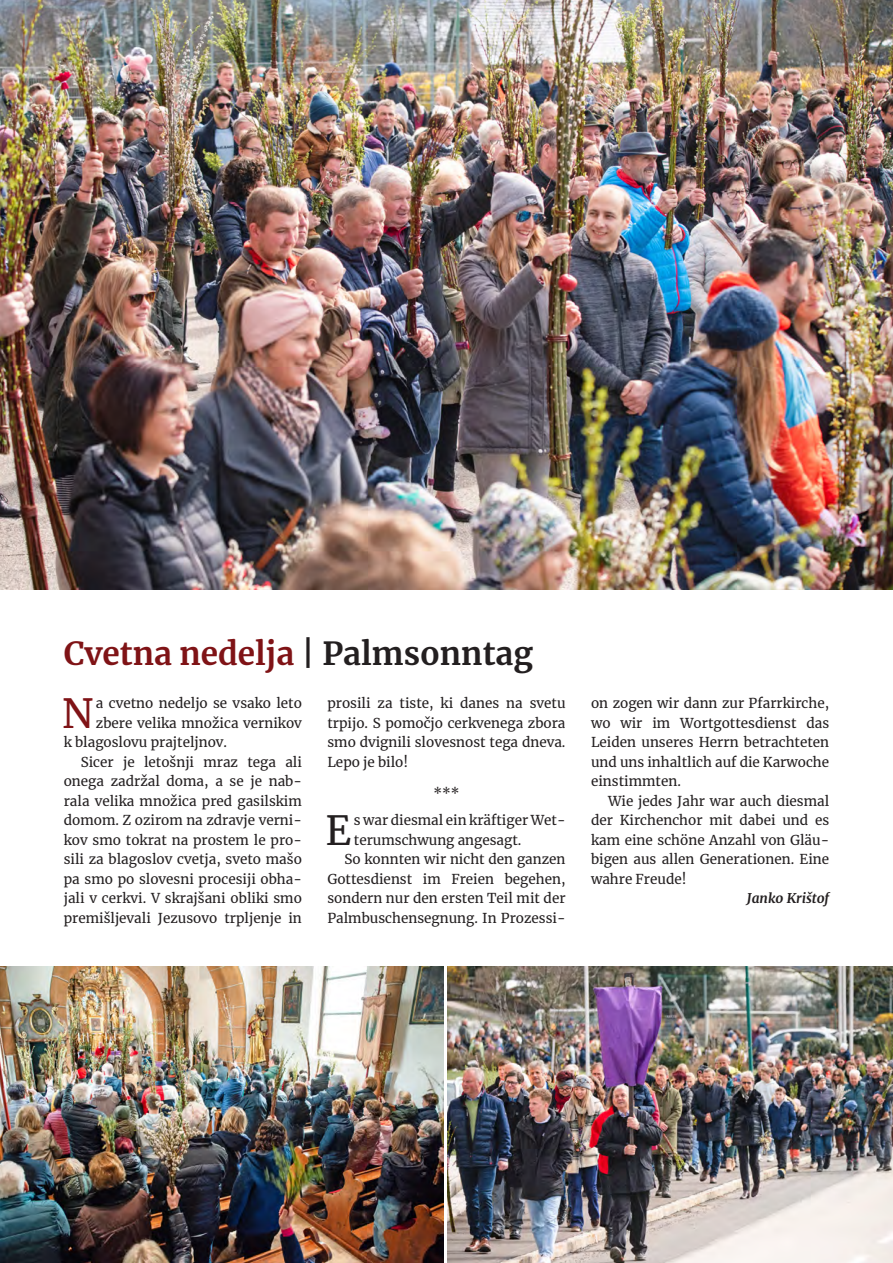
<style>
.page{position:relative;width:893px;height:1263px;background:#fff}
.page>*{position:absolute;margin:0;border:0;box-sizing:border-box;transform-origin:0 0}
._0-DropCap-Red{font:39.75px "Merriweather";color:#7f1316}
._0-DropCap-Black-DE{font:39.75px "Merriweather";color:#231f20}
._0-Title{font:700 31.5px "Merriweather";color:#7f1316}
._0-BodyText-DE{font:13.5px/19.5px "Merriweather";color:#231f20;text-align:justify}
._0-BodyText-SL{font:13.5px/19.5px "Merriweather";color:#231f20;text-align:justify}
._0-DropCap-Red-2{font:13.5px "Merriweather";color:#231f20}
._0-DropCap-Black-DE-2{font:13.5px/19.5px "Merriweather";color:#231f20}
._0-Author{font:italic 700 13.5px "Merriweather";color:#231f20}
._0-Divider{font:13.5px "Merriweather";color:#231f20}
.s1{color:#231f20}
</style>
<div class="page">
<img style="left:0;top:0;width:893px;height:589px">
<img style="left:447px;top:966px;width:446px;height:297px">
<img style="left:0;top:966px;width:444px;height:297px">
<p class="_0-Title" style="left:64px;top:631px;width:471px">Cvetna nedelja <span class="s1">| Palmsonntag</span></p>
<p class="_0-DropCap-Red" style="left:62px;top:686px;width:33px">N</p>
<p class="_0-DropCap-Red-2" style="left:96px;top:694px;width:207px">a cvetno nedeljo se vsako leto</p>
<p class="_0-BodyText-SL" style="left:327px;top:693px;width:240px">prosili za tiste, ki danes na svetu trpijo. S pomočjo cerkvenega zbora smo dvignili slovesnost tega dneva.<br>Lepo je bilo!</p>
<p class="_0-Divider" style="left:433px;top:784px;width:28px">***</p>
<p class="_0-DropCap-Black-DE" style="left:326px;top:803px;width:27px">E</p>
<p class="_0-DropCap-Black-DE-2" style="left:354px;top:810px;width:213px">s war diesmal ein kräftiger Wet&shy;terumschwung angesagt.</p>
<p class="_0-BodyText-DE" style="left:327px;top:849px;width:240px;text-indent:17px">So konnten wir nicht den ganzen Gottesdienst im Freien begehen, sondern nur den ersten Teil mit der Palmbuschensegnung. In Prozessi-</p>
<p class="_0-DropCap-Red-2" style="left:96px;top:714px;width:207px">zbere velika množica vernikov</p>
<p class="_0-DropCap-Red-2" style="left:64px;top:733px;width:165px">k blagoslovu prajteljnov.</p>
<p class="_0-BodyText-SL" style="left:64px;top:752px;width:240px;text-indent:17px">Sicer je letošnji mraz tega ali onega zadržal doma, a se je nab&shy;rala velika množica pred gasilskim domom. Z ozirom na zdravje verni&shy;kov smo tokrat na prostem le pro&shy;sili za blagoslov cvetja, sveto mašo pa smo po slovesni procesiji obha&shy;jali v cerkvi. V skrajšani obliki smo premišljevali Jezusovo trpljenje in</p>
<p class="_0-BodyText-DE" style="left:591px;top:693px;width:240px">on zogen wir dann zur Pfarrkirche, wo wir im Wortgottesdienst das Leiden unseres Herrn betrachteten und uns inhaltlich auf die Karwoche einstimmten.</p>
<p class="_0-BodyText-DE" style="left:591px;top:791px;width:240px;text-indent:17px">Wie jedes Jahr war auch diesmal der Kirchenchor mit dabei und es kam eine schöne Anzahl von Gläu&shy;bigen aus allen Generationen. Eine wahre Freude!</p>
<p class="_0-Author" style="left:747px;top:889px;width:84px">Janko Krištof</p>
</div>
